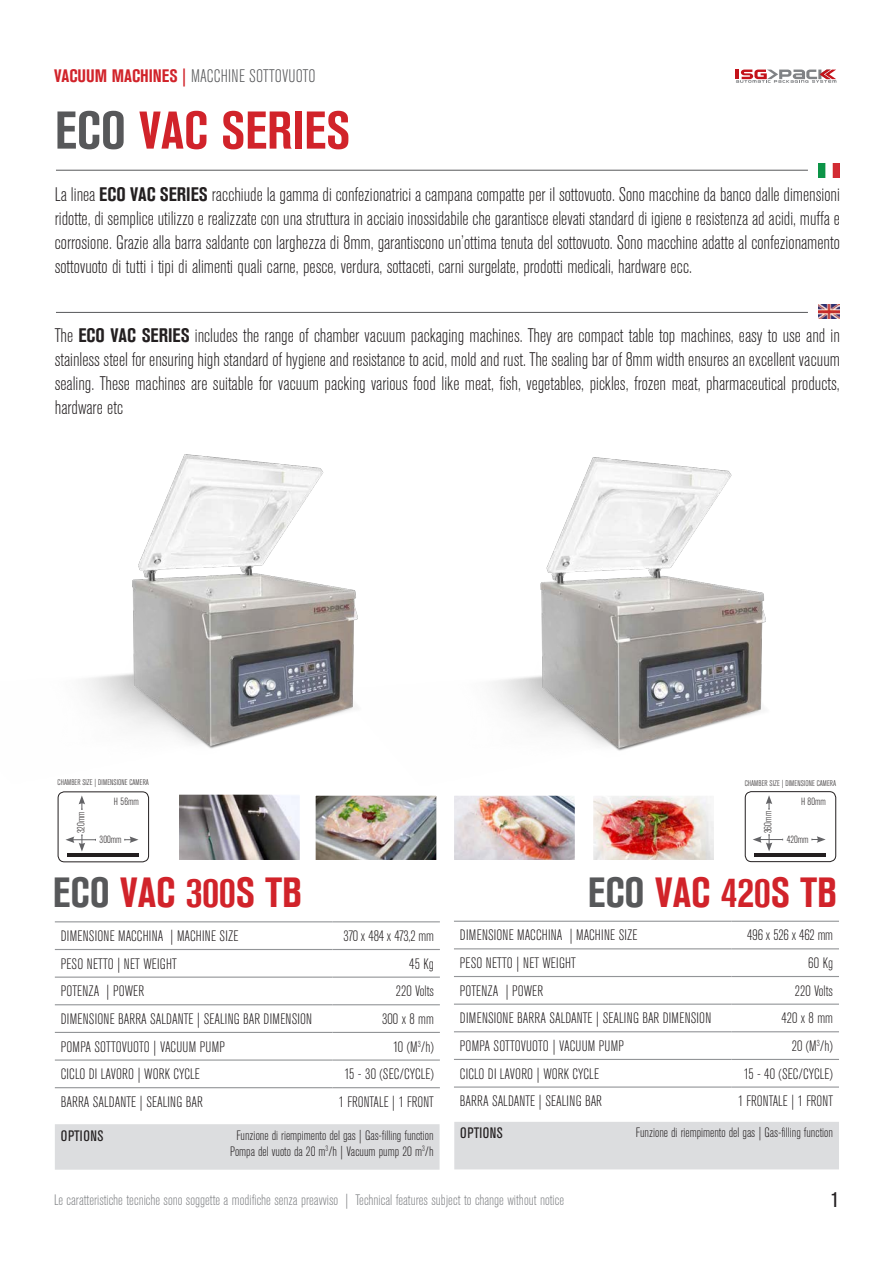
<style>
.page{position:relative;width:893px;height:1263px;background:#fff}
.page>*{position:absolute;margin:0;border:0;box-sizing:border-box;transform-origin:0 0}
.t1{font:700 condensed 52.5px "Akzidenz Grotesk BE";color:#d1232a}
.t2{font:700 condensed 42px "Akzidenz Grotesk BE";color:#d1232a}
.t3{font:condensed 21px "Akzidenz Grotesk BE";color:#231f20}
.t4{font:300 condensed 19.5px/24px "Akzidenz Grotesk BE";color:#231f20;text-align:justify}
.t5{font:300 condensed 18px "Akzidenz Grotesk BE";letter-spacing:.005em;color:#57585a}
.t6{font:300 condensed 15px "Akzidenz Grotesk BE";color:#231f20}
.t7{font:300 condensed 15px "Akzidenz Grotesk BE";color:#808285}
.t8{font:300 condensed 15px "Akzidenz Grotesk BE";letter-spacing:-.04em;color:#231f20}
.t9{font:condensed 15px "Akzidenz Grotesk BE";letter-spacing:.03em;color:#231f20}
.t10{font:300 condensed 15px "Akzidenz Grotesk BE";letter-spacing:-.02em;color:#231f20}
.t11{font:300 condensed 13.5px "Akzidenz Grotesk BE";color:#231f20}
.t12{font:300 condensed 10.35px "Akzidenz Grotesk BE";color:#231f20}
.t13{font:300 condensed 8.1px "Akzidenz Grotesk BE";letter-spacing:.01em;color:#231f20}
.s1{font-weight:700;color:#d1232a}
.s2{color:#57585a}
.s3{font-weight:700}
</style>
<div class="page">
<svg style="left:736px;top:70px;width:100px;height:13px"></svg>
<img style="left:818px;top:164px;width:22px;height:14px">
<hr style="left:56px;top:170px;width:752px;height:1px;background:#57585a">
<img style="left:57px;top:454px;width:277px;height:362px">
<img style="left:334px;top:457px;width:439px;height:361px">
<hr style="left:55px;top:921px;width:278px;height:1px;background:#939598">
<hr style="left:333px;top:921px;width:107px;height:1px;background:#939598">
<hr style="left:55px;top:949px;width:278px;height:1px;background:#939598">
<hr style="left:333px;top:949px;width:107px;height:1px;background:#939598">
<hr style="left:55px;top:976px;width:278px;height:2px;background:#939598">
<hr style="left:333px;top:976px;width:107px;height:2px;background:#939598">
<hr style="left:55px;top:1004px;width:278px;height:1px;background:#939598">
<hr style="left:333px;top:1004px;width:107px;height:1px;background:#939598">
<hr style="left:55px;top:1032px;width:278px;height:1px;background:#939598">
<hr style="left:333px;top:1032px;width:107px;height:1px;background:#939598">
<hr style="left:55px;top:1059px;width:278px;height:1px;background:#939598">
<hr style="left:333px;top:1059px;width:107px;height:1px;background:#939598">
<hr style="left:55px;top:1087px;width:278px;height:1px;background:#939598">
<hr style="left:333px;top:1087px;width:107px;height:1px;background:#939598">
<hr style="left:454px;top:921px;width:278px;height:1px;background:#939598">
<hr style="left:732px;top:921px;width:107px;height:1px;background:#939598">
<hr style="left:454px;top:948px;width:278px;height:1px;background:#939598">
<hr style="left:732px;top:948px;width:107px;height:1px;background:#939598">
<hr style="left:454px;top:976px;width:278px;height:1px;background:#939598">
<hr style="left:732px;top:976px;width:107px;height:1px;background:#939598">
<hr style="left:454px;top:1003px;width:278px;height:2px;background:#939598">
<hr style="left:732px;top:1003px;width:107px;height:2px;background:#939598">
<hr style="left:454px;top:1031px;width:278px;height:1px;background:#939598">
<hr style="left:732px;top:1031px;width:107px;height:1px;background:#939598">
<hr style="left:454px;top:1059px;width:278px;height:1px;background:#939598">
<hr style="left:732px;top:1059px;width:107px;height:1px;background:#939598">
<hr style="left:454px;top:1086px;width:278px;height:2px;background:#939598">
<hr style="left:732px;top:1086px;width:107px;height:2px;background:#939598">
<hr style="left:56px;top:312px;width:752px;height:1px;background:#57585a">
<img style="left:818px;top:304px;width:22px;height:14px">
<div style="left:58px;top:791px;width:91px;height:71px;border:1px solid #231f20;border-radius:6px"></div>
<hr style="left:67px;top:853px;width:72px;height:4px;background:#231f20">
<svg style="left:79px;top:795px;width:6px;height:15px"></svg>
<svg style="left:125px;top:836px;width:14px;height:7px"></svg>
<svg style="left:65px;top:835px;width:31px;height:17px"></svg>
<div style="left:745px;top:791px;width:91px;height:71px;border:1px solid #231f20;border-radius:6px"></div>
<hr style="left:754px;top:853px;width:72px;height:4px;background:#231f20">
<svg style="left:766px;top:795px;width:6px;height:15px"></svg>
<svg style="left:812px;top:836px;width:14px;height:7px"></svg>
<svg style="left:753px;top:834px;width:30px;height:17px"></svg>
<div style="left:55px;top:1124px;width:385px;height:46px;background:#dcdddf"></div>
<div style="left:454px;top:1122px;width:385px;height:47px;background:#dcdddf"></div>
<img style="left:317px;top:797px;width:118px;height:62px">
<div style="left:313px;top:793px;width:126px;height:70px;border:3px solid #fff"></div>
<img style="left:455px;top:797px;width:119px;height:62px">
<div style="left:451px;top:793px;width:127px;height:70px;border:3px solid #fff"></div>
<img style="left:594px;top:797px;width:119px;height:62px">
<div style="left:590px;top:793px;width:127px;height:70px;border:3px solid #fff"></div>
<img style="left:180px;top:796px;width:119px;height:63px">
<div style="left:176px;top:792px;width:127px;height:71px;border:3px solid #fff"></div>
<p class="t5" style="left:54px;top:66px;width:263px"><span class="s1">VACUUM MACHINES |</span> MACCHINE SOTTOVUOTO</p>
<p class="t1" style="left:55px;top:100px;width:297px"><span class="s2">ECO</span> VAC SERIES</p>
<p class="t4" style="left:55px;top:183px;width:787px">La linea <span class="s3">ECO VAC SERIES</span> racchiude la gamma di confezionatrici a campana compatte per il sottovuoto. Sono macchine da banco dalle dimensioni ridotte, di semplice utilizzo e realizzate con una struttura in acciaio inossidabile che garantisce elevati standard di igiene e resistenza ad acidi, muffa e corrosione. Grazie alla barra saldante con larghezza di 8mm, garantiscono un’ottima tenuta del sottovuoto. Sono macchine adatte al confezionamento sottovuoto di tutti i tipi di alimenti quali carne, pesce, verdura, sottaceti, carni surgelate, prodotti medicali, hardware ecc.</p>
<p class="t4" style="left:55px;top:324px;width:787px">The <span class="s3">ECO VAC SERIES</span> includes the range of chamber vacuum packaging machines. They are compact table top machines, easy to use and in stainless steel for ensuring high standard of hygiene and resistance to acid, mold and rust. The sealing bar of 8mm width ensures an excellent vacuum sealing. These machines are suitable for vacuum packing various food like meat, fish, vegetables, pickles, frozen meat, pharmaceutical products, hardware etc</p>
<p class="t13" style="left:58px;top:778px;width:93px">CHAMBER SIZE | DIMENSIONE CAMERA</p>
<p class="t12" style="left:75px;top:833px;width:23px;rotate:-90deg">320mm</p>
<p class="t12" style="left:99px;top:834px;width:24px">300mm</p>
<p class="t12" style="left:114px;top:796px;width:26px">H 56mm</p>
<p class="t13" style="left:745px;top:779px;width:93px">CHAMBER SIZE | DIMENSIONE CAMERA</p>
<p class="t12" style="left:762px;top:833px;width:24px;rotate:-90deg">360mm</p>
<p class="t12" style="left:787px;top:834px;width:23px">420mm</p>
<p class="t12" style="left:801px;top:795px;width:26px">H 80mm</p>
<p class="t2" style="left:53px;top:869px;width:251px"><span class="s2">ECO</span> VAC 300S TB</p>
<p class="t2" style="left:588px;top:869px;width:251px"><span class="s2">ECO</span> VAC 420S TB</p>
<p class="t6" style="left:61px;top:928px;width:179px">DIMENSIONE MACCHINA | MACHINE SIZE</p>
<p class="t8" style="left:344px;top:928px;width:92px">370 x 484 x 473,2 mm</p>
<p class="t6" style="left:61px;top:955px;width:117px">PESO NETTO | NET WEIGHT</p>
<p class="t6" style="left:409px;top:955px;width:26px">45 Kg</p>
<p class="t6" style="left:61px;top:983px;width:85px">POTENZA | POWER</p>
<p class="t6" style="left:396px;top:983px;width:40px">220 Volts</p>
<p class="t6" style="left:61px;top:1011px;width:253px">DIMENSIONE BARRA SALDANTE | SEALING BAR DIMENSION</p>
<p class="t6" style="left:382px;top:1011px;width:53px">300 x 8 mm</p>
<p class="t6" style="left:61px;top:1038px;width:166px">POMPA SOTTOVUOTO | VACUUM PUMP</p>
<p class="t6" style="left:393px;top:1038px;width:42px">10 (M<sup>3</sup>/h)</p>
<p class="t6" style="left:61px;top:1066px;width:141px">CICLO DI LAVORO | WORK CYCLE</p>
<p class="t6" style="left:345px;top:1066px;width:91px">15 - 30 (SEC/CYCLE)</p>
<p class="t6" style="left:61px;top:1093px;width:143px">BARRA SALDANTE | SEALING BAR</p>
<p class="t6" style="left:339px;top:1093px;width:96px">1 FRONTALE | 1 FRONT</p>
<p class="t6" style="left:460px;top:927px;width:179px">DIMENSIONE MACCHINA | MACHINE SIZE</p>
<p class="t10" style="left:747px;top:927px;width:87px">496 x 526 x 462 mm</p>
<p class="t6" style="left:460px;top:955px;width:117px">PESO NETTO | NET WEIGHT</p>
<p class="t6" style="left:808px;top:955px;width:26px">60 Kg</p>
<p class="t6" style="left:460px;top:982px;width:85px">POTENZA | POWER</p>
<p class="t6" style="left:795px;top:982px;width:40px">220 Volts</p>
<p class="t6" style="left:460px;top:1010px;width:253px">DIMENSIONE BARRA SALDANTE | SEALING BAR DIMENSION</p>
<p class="t6" style="left:781px;top:1010px;width:53px">420 x 8 mm</p>
<p class="t6" style="left:460px;top:1038px;width:166px">POMPA SOTTOVUOTO | VACUUM PUMP</p>
<p class="t6" style="left:792px;top:1038px;width:43px">20 (M<sup>3</sup>/h)</p>
<p class="t6" style="left:460px;top:1065px;width:141px">CICLO DI LAVORO | WORK CYCLE</p>
<p class="t6" style="left:744px;top:1065px;width:91px">15 - 40 (SEC/CYCLE)</p>
<p class="t6" style="left:460px;top:1093px;width:143px">BARRA SALDANTE | SEALING BAR</p>
<p class="t6" style="left:738px;top:1093px;width:96px">1 FRONTALE | 1 FRONT</p>
<p class="t9" style="left:61px;top:1127px;width:44px">OPTIONS</p>
<p class="t11" style="left:236px;top:1128px;width:199px">Funzione di riempimento del gas | Gas-filling function</p>
<p class="t11" style="left:230px;top:1144px;width:205px">Pompa del vuoto da 20 m<sup>3</sup>/h | Vacuum pump 20 m<sup>3</sup>/h</p>
<p class="t9" style="left:460px;top:1125px;width:44px">OPTIONS</p>
<p class="t11" style="left:636px;top:1125px;width:199px">Funzione di riempimento del gas | Gas-filling function</p>
<p class="t7" style="left:54px;top:1191px;width:512px">Le caratteristiche tecniche sono soggette a modifiche senza preavviso | Technical features subject to change without notice</p>
<p class="t3" style="left:831px;top:1188px;width:9px">1</p>
</div>
